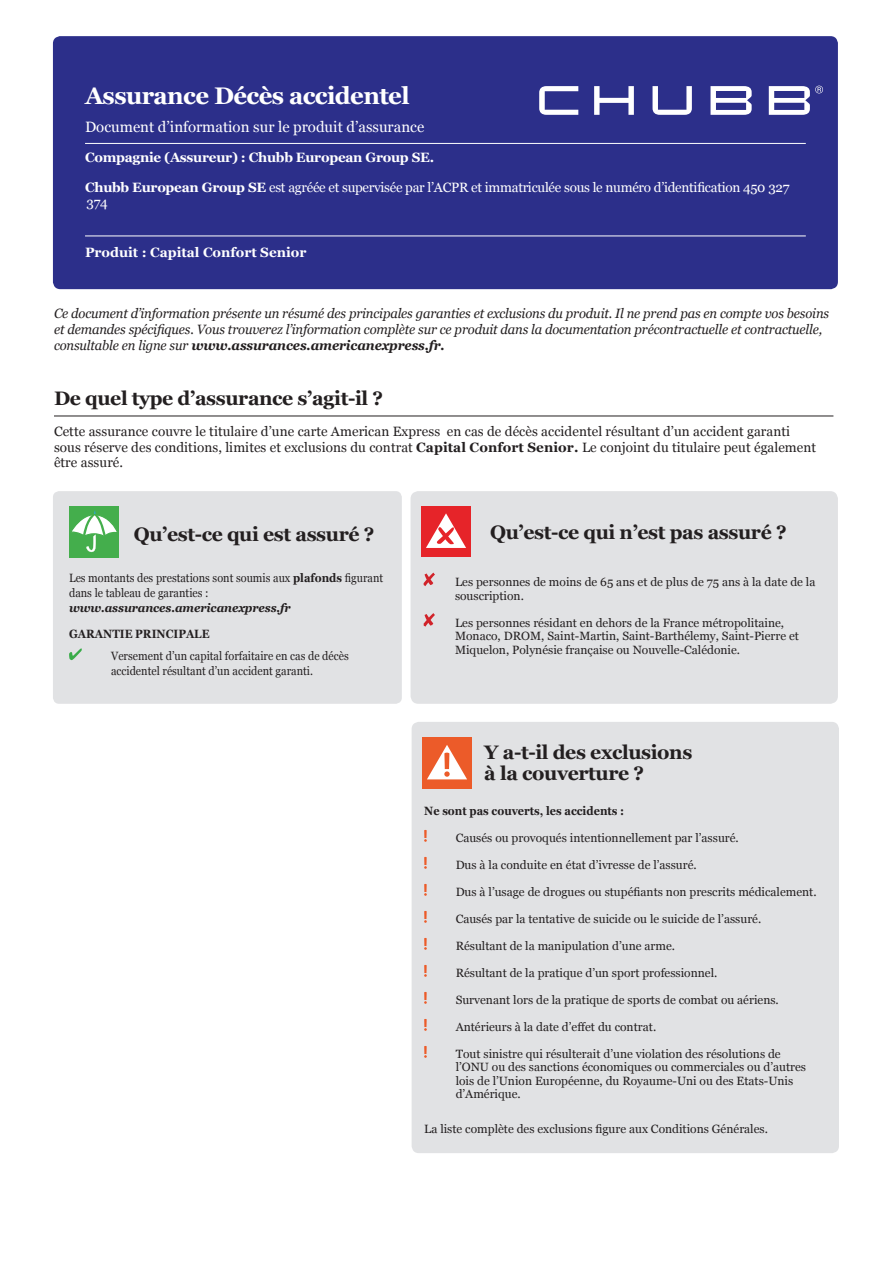
<style>
.page{position:relative;width:893px;height:1263px;background:#fff}
.page>*{position:absolute;margin:0;border:0;box-sizing:border-box;transform-origin:0 0}
.t1{font:700 24px "Georgia";letter-spacing:-.025em;color:#fff}
.t2{font:700 19.5px/21px "Georgia";letter-spacing:-.02em;color:#231f20}
.t3{font:15px "Georgia";color:#fff}
.t4{font:italic 13.5px/16.2px "Georgia";letter-spacing:-.01em;color:#231f20;scale:.96 1}
.t5{font:13.5px/15.8px "Georgia";letter-spacing:.005em;color:#231f20}
.t6{font:13.5px/15px "Georgia";letter-spacing:-.02em;color:#fff}
.t7{font:700 13.5px "Georgia";letter-spacing:-.02em;color:#fff}
.t8{font:700 13.5px "Georgia";color:#fff}
.t9{font:12px/13.5px "Georgia";color:#231f20}
.t10{font:12px/15px "Georgia";color:#231f20;scale:.91 1}
.t11{font:700 12px "Georgia";color:#231f20;scale:.91 1}
.t12{font:italic 700 12px "Georgia";letter-spacing:-.01em;color:#231f20;scale:.96 1}
.s1{font-weight:700}
</style>
<div class="page">
<div style="left:53px;top:36px;width:785px;height:253px;background:#2c2f8a;border-radius:7px"></div>
<div style="left:53px;top:491px;width:349px;height:213px;background:#e1e2e4;border-radius:6px"></div>
<div style="left:411px;top:491px;width:427px;height:213px;background:#e1e2e4;border-radius:8px"></div>
<div style="left:412px;top:722px;width:427px;height:431px;background:#e1e2e4;border-radius:7px"></div>
<hr style="left:54px;top:416px;width:779px;height:1px;background:#231f20">
<svg style="left:69px;top:648px;width:13px;height:12px"></svg>
<svg style="left:423px;top:573px;width:12px;height:13px"></svg>
<svg style="left:423px;top:613px;width:12px;height:14px"></svg>
<svg style="left:424px;top:830px;width:3px;height:12px"></svg>
<svg style="left:424px;top:857px;width:3px;height:12px"></svg>
<svg style="left:424px;top:884px;width:3px;height:12px"></svg>
<svg style="left:424px;top:911px;width:3px;height:12px"></svg>
<svg style="left:424px;top:938px;width:3px;height:12px"></svg>
<svg style="left:424px;top:965px;width:3px;height:12px"></svg>
<svg style="left:424px;top:992px;width:3px;height:12px"></svg>
<svg style="left:424px;top:1019px;width:3px;height:12px"></svg>
<svg style="left:424px;top:1046px;width:3px;height:12px"></svg>
<div style="left:70px;top:506px;width:49px;height:51px;background:#44ae4c"></div>
<svg style="left:72px;top:510px;width:45px;height:42px"></svg>
<div style="left:421px;top:506px;width:50px;height:51px;background:#e62429"></div>
<svg style="left:426px;top:513px;width:40px;height:35px"></svg>
<div style="left:422px;top:738px;width:50px;height:51px;background:#ec5b29"></div>
<svg style="left:427px;top:745px;width:40px;height:34px"></svg>
<hr style="left:85px;top:143px;width:721px;height:1px;background:#fff">
<hr style="left:85px;top:236px;width:721px;height:1px;background:#fff">
<svg style="left:539px;top:86px;width:284px;height:29px"></svg>
<h1 class="t1" style="left:85px;top:81px;width:326px">Assurance Décès accidentel</h1>
<p class="t3" style="left:85px;top:118px;width:341px">Document d’information sur le produit d’assurance</p>
<p class="t7" style="left:85px;top:149px;width:351px">Compagnie (Assureur) : Chubb European Group SE.</p>
<p class="t6" style="left:85px;top:181px;width:706px"><span class="s1">Chubb European Group SE</span> est agréée et supervisée par l’ACPR et immatriculée sous le numéro d’identification 450 327<br>374</p>
<p class="t8" style="left:85px;top:243px;width:223px">Produit : Capital Confort Senior</p>
<p class="t4" style="left:54px;top:305px;width:809px">Ce document d’information présente un résumé des principales garanties et exclusions du produit. Il ne prend pas en compte vos besoins et demandes spécifiques. Vous trouverez l’information complète sur ce produit dans la documentation précontractuelle et contractuelle, consultable en ligne sur <span class="s1">www.assurances.americanexpress.fr.</span></p>
<h2 class="t2" style="left:54px;top:388px;width:331px">De quel type d’assurance s’agit-il ?</h2>
<p class="t5" style="left:54px;top:423px;width:764px">Cette assurance couvre le titulaire d’une carte American Express en cas de décès accidentel résultant d’un accident garanti sous réserve des conditions, limites et exclusions du contrat <span class="s1">Capital Confort Senior.</span> Le conjoint du titulaire peut également être assuré.</p>
<h2 class="t2" style="left:134px;top:524px;width:242px">Qu’est-ce qui est assuré ?</h2>
<p class="t10" style="left:69px;top:571px;width:347px">Les montants des prestations sont soumis aux <span class="s1">plafonds</span> figurant dans le tableau de garanties :</p>
<p class="t12" style="left:69px;top:600px;width:232px">www.assurances.americanexpress.fr</p>
<p class="t11" style="left:69px;top:626px;width:156px">GARANTIE PRINCIPALE</p>
<p class="t10" style="left:111px;top:649px;width:263px">Versement d’un capital forfaitaire en cas de décès accidentel résultant d’un accident garanti.</p>
<h2 class="t2" style="left:490px;top:522px;width:298px">Qu’est-ce qui n’est pas assuré ?</h2>
<p class="t9" style="left:455px;top:575px;width:362px">Les personnes de moins de 65 ans et de plus de 75 ans à la date de la souscription.</p>
<p class="t9" style="left:455px;top:616px;width:346px">Les personnes résidant en dehors de la France métropolitaine,<br>Monaco, DROM, Saint-Martin, Saint-Barthélemy, Saint-Pierre et<br>Miquelon, Polynésie française ou Nouvelle-Calédonie.</p>
<h2 class="t2" style="left:484px;top:742px;width:210px">Y a-t-il des exclusions à la couverture ?</h2>
<p class="t11" style="left:424px;top:803px;width:221px">Ne sont pas couverts, les accidents :</p>
<p class="t9" style="left:456px;top:831px;width:285px">Causés ou provoqués intentionnellement par l’assuré.</p>
<p class="t9" style="left:456px;top:858px;width:243px">Dus à la conduite en état d’ivresse de l’assuré.</p>
<p class="t9" style="left:456px;top:885px;width:362px">Dus à l’usage de drogues ou stupéfiants non prescrits médicalement.</p>
<p class="t9" style="left:456px;top:912px;width:307px">Causés par la tentative de suicide ou le suicide de l’assuré.</p>
<p class="t9" style="left:456px;top:939px;width:221px">Résultant de la manipulation d’une arme.</p>
<p class="t9" style="left:456px;top:966px;width:263px">Résultant de la pratique d’un sport professionnel.</p>
<p class="t9" style="left:456px;top:993px;width:325px">Survenant lors de la pratique de sports de combat ou aériens.</p>
<p class="t9" style="left:456px;top:1020px;width:202px">Antérieurs à la date d’effet du contrat.</p>
<p class="t9" style="left:456px;top:1047px;width:352px">Tout sinistre qui résulterait d’une violation des résolutions de l’ONU ou des sanctions économiques ou commerciales ou d’autres lois de l’Union Européenne, du Royaume-Uni ou des Etats-Unis d’Amérique.</p>
<p class="t9" style="left:424px;top:1122px;width:345px">La liste complète des exclusions figure aux Conditions Générales.</p>
</div>
